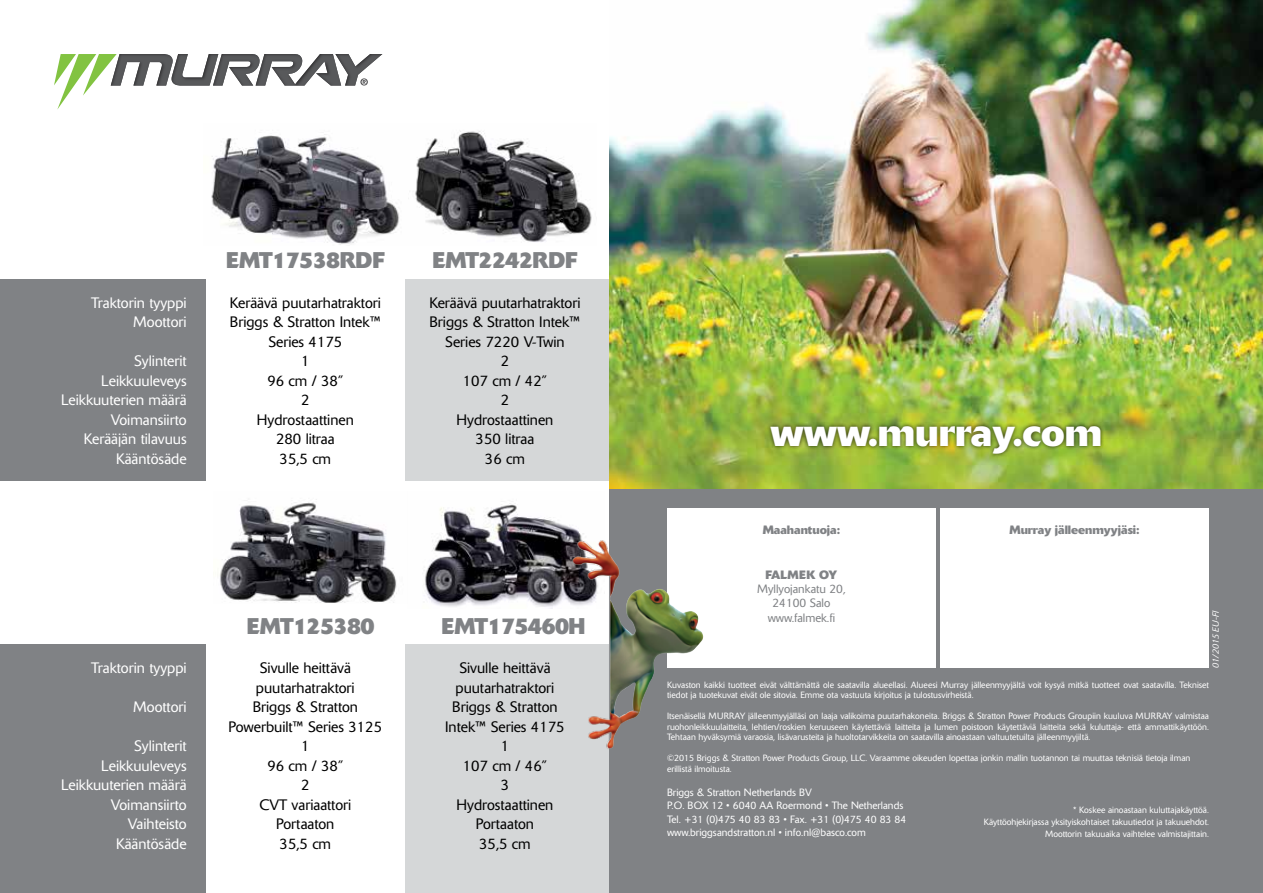
<style>
.page{position:relative;width:1263px;height:893px;background:#fff}
.page>*{position:absolute;margin:0;border:0;box-sizing:border-box;transform-origin:0 0}
.t1{font:700 39px "Delta BQ";color:#fff}
.t2{font:700 22.5px "Delta BQ";letter-spacing:-.025em;color:#808285}
.t3{font:300 15px/19.5px "Delta BQ";color:#000;text-align:center}
.t4{font:300 15px/19.5px "Delta BQ";color:#fff;text-align:right}
.t5{font:700 12px "Delta BQ";color:#808285}
.t6{font:300 12px/14.4px "Delta BQ";color:#808285;text-align:center}
.t7{font:300 10.5px/13.5px "Delta BQ";color:#fff}
.t8{font:300 9px/10.5px "Delta BQ";color:#fff}
.t9{font:italic 300 9px "Delta BQ";letter-spacing:-.005em;color:#fff}
</style>
<div class="page">
<img style="left:424px;top:503px;width:160px;height:104px">
<img style="left:220px;top:499px;width:177px;height:104px">
<img style="left:211px;top:131px;width:381px;height:114px">
<div style="left:405px;top:645px;width:205px;height:248px;background:#d5d7d8"></div>
<div style="left:0;top:280px;width:206px;height:201px;background:#808285"></div>
<div style="left:405px;top:280px;width:205px;height:201px;background:#d5d7d8"></div>
<div style="left:0;top:645px;width:206px;height:248px;background:#808285"></div>
<div style="left:610px;top:489px;width:653px;height:404px;background:#808285"></div>
<img style="left:610px;top:0;width:653px;height:489px">
<svg style="left:54px;top:54px;width:328px;height:55px"></svg>
<div style="left:766px;top:421px;width:339px;height:37px;background:#000;opacity:.75"></div>
<div style="left:940px;top:509px;width:269px;height:159px;background:#fff"></div>
<div style="left:667px;top:509px;width:269px;height:159px;background:#fff"></div>
<img style="left:532px;top:536px;width:171px;height:218px">
<h3 class="t4" style="left:91px;top:293px;width:97px">Traktorin tyyppi<br>Moottori</h3>
<h3 class="t4" style="left:61px;top:352px;width:127px">Sylinterit<br>Leikkuuleveys<br>Leikkuuterien määrä<br>Voimansiirto<br>Kerääjän tilavuus<br>Kääntösäde</h3>
<h2 class="t2" style="left:226px;top:246px;width:160px">EMT17538RDF</h2>
<h2 class="t2" style="left:432px;top:246px;width:146px">EMT2242RDF</h2>
<h3 class="t3" style="left:230px;top:293px;width:153px">Keräävä puutarhatraktori<br>Briggs &amp; Stratton Intek™<br>Series 4175<br>1<br>96 cm / 38”<br>2<br>Hydrostaattinen<br>280 litraa<br>35,5 cm</h3>
<h3 class="t3" style="left:429px;top:293px;width:153px">Keräävä puutarhatraktori<br>Briggs &amp; Stratton Intek™<br>Series 7220 V-Twin<br>2<br>107 cm / 42”<br>2<br>Hydrostaattinen<br>350 litraa<br>36 cm</h3>
<h3 class="t4" style="left:91px;top:658px;width:97px">Traktorin tyyppi</h3>
<h3 class="t4" style="left:133px;top:697px;width:55px">Moottori</h3>
<h3 class="t4" style="left:61px;top:736px;width:127px">Sylinterit<br>Leikkuuleveys<br>Leikkuuterien määrä<br>Voimansiirto<br>Vaihteisto<br>Kääntösäde</h3>
<h2 class="t2" style="left:247px;top:612px;width:129px">EMT125380</h2>
<h2 class="t2" style="left:441px;top:612px;width:146px">EMT175460H</h2>
<h3 class="t3" style="left:229px;top:658px;width:155px">Sivulle heittävä puutarhatraktori<br>Briggs &amp; Stratton<br>Powerbuilt™ Series 3125<br>1<br>96 cm / 38”<br>2<br>CVT variaattori<br>Portaaton<br>35,5 cm</h3>
<h3 class="t3" style="left:445px;top:658px;width:121px">Sivulle heittävä puutarhatraktori<br>Briggs &amp; Stratton<br>Intek™ Series 4175<br>1<br>107 cm / 46”<br>3<br>Hydrostaattinen<br>Portaaton<br>35,5 cm</h3>
<h1 class="t1" style="left:770px;top:407px;width:333px">www.murray.com</h1>
<h3 class="t5" style="left:763px;top:522px;width:79px">Maahantuoja:</h3>
<h3 class="t5" style="left:1009px;top:522px;width:132px">Murray jälleenmyyjäsi:</h3>
<h3 class="t5" style="left:765px;top:567px;width:73px">FALMEK OY</h3>
<h3 class="t6" style="left:757px;top:582px;width:90px">Myllyojankatu 20,<br>24100 Salo www.falmek.fi</h3>
<p class="t9" style="left:1210px;top:668px;width:59px;rotate:-90deg">01/2015 EU-FI</p>
<p class="t8" style="left:667px;top:679px;width:543px">Kuvaston kaikki tuotteet eivät välttämättä ole saatavilla alueellasi. Alueesi Murray jälleenmyyjältä voit kysyä mitkä tuotteet ovat saatavilla. Tekniset tiedot ja tuotekuvat eivät ole sitovia. Emme ota vastuuta kirjoitus ja tulostusvirheistä.</p>
<p class="t8" style="left:667px;top:711px;width:543px;text-align:justify">Itsenäisellä MURRAY jälleenmyyjälläsi on laaja valikoima puutarhakoneita. Briggs &amp; Stratton Power Products Groupiin kuuluva MURRAY valmistaa ruohonleikkuulaitteita, lehtien/roskien keruuseen käytettäviä laitteita ja lumen poistoon käytettäviä laitteita sekä kuluttaja- että ammattikäyttöön.<br>Tehtaan hyväksymiä varaosia, lisävarusteita ja huoltotarvikkeita on saatavilla ainoastaan valtuutetuilta jälleenmyyjiltä.</p>
<p class="t8" style="left:667px;top:753px;width:525px">©2015 Briggs &amp; Stratton Power Products Group, LLC. Varaamme oikeuden lopettaa jonkin mallin tuotannon tai muuttaa teknisiä tietoja ilman erillistä ilmoitusta.</p>
<p class="t7" style="left:667px;top:785px;width:241px">Briggs &amp; Stratton Netherlands BV<br>P.O. BOX 12 • 6040 AA Roermond • The Netherlands Tel. +31 (0)475 40 83 83 • Fax. +31 (0)475 40 83 84 www.briggsandstratton.nl • info.nl@basco.com</p>
<p class="t8" style="left:984px;top:803px;width:227px;line-height:12px;text-align:right">* Koskee ainoastaan kuluttajakäyttöä.<br>Käyttöohjekirjassa yksityiskohtaiset takuutiedot ja takuuehdot.<br>Moottorin takuuaika vaihtelee valmistajittain.</p>
</div>
